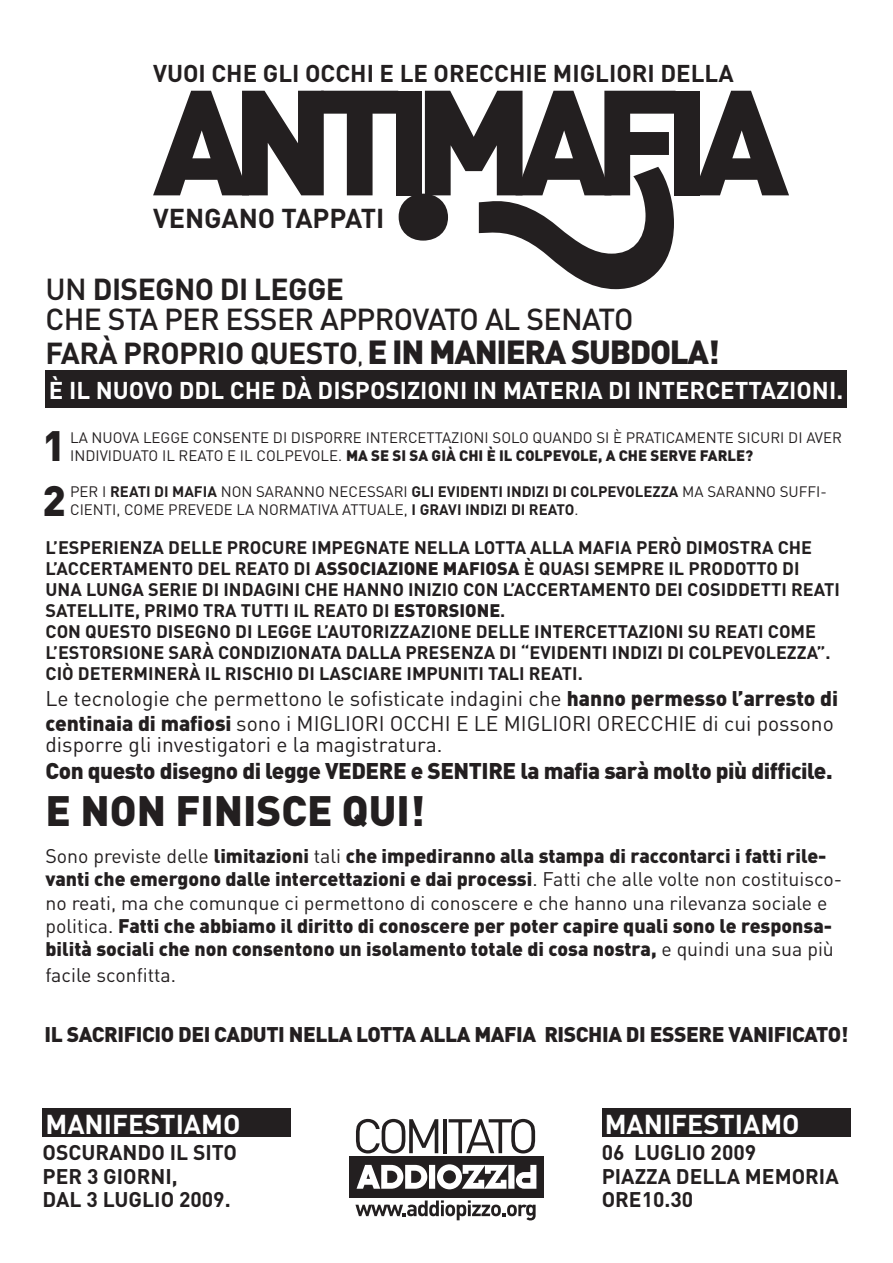
<style>
.page{position:relative;width:893px;height:1263px;background:#fff}
.page>*{position:absolute;margin:0;border:0;box-sizing:border-box;transform-origin:0 0}
.t1{font:900 147px "DIN";letter-spacing:-.12em;color:#231f20}
.t2{font:900 42px/54.2px "DIN";color:#231f20}
.t3{font:900 33px "DIN";letter-spacing:-.04em;color:#231f20}
.t4{font:500 30px/30px "DIN";letter-spacing:-.02em;color:#231f20}
.t5{font:700 30px "DIN";color:#231f20}
.t6{font:700 27px "DIN";color:#fff}
.t7{font:700 27px "DIN";color:#231f20}
.t8{font:700 24px "DIN";color:#fff}
.t9{font:700 24px "DIN";color:#231f20}
.t10{font:900 22.5px "DIN";letter-spacing:-.02em;color:#231f20}
.t11{font:21px/25.2px "DIN";color:#231f20}
.t12{font:700 21px/23.4px "DIN";color:#231f20}
.t13{font:900 21px "DIN";letter-spacing:-.02em;color:#231f20}
.t14{font:900 19.5px/23.4px "DIN";color:#231f20}
.t15{font:19.5px "DIN";color:#231f20}
.t16{font:700 18px/21px "DIN";color:#231f20}
.t17{font:900 18px "DIN";color:#231f20}
.t18{font:15px/18px "DIN";color:#231f20}
.t19{font:900 15px "DIN";color:#231f20}
.s1{font-weight:700}
.s2{font-weight:700;font-size:30px}
.s3{font-weight:500;font-size:21px}
.s4{font-weight:900}
.s5{font-weight:400}
</style>
<div class="page">
<svg style="left:399px;top:167px;width:275px;height:122px"></svg>
<div style="left:46px;top:370px;width:801px;height:37px;background:#231f20"></div>
<div style="left:602px;top:1108px;width:248px;height:29px;background:#231f20"></div>
<svg style="left:356px;top:1119px;width:82px;height:34px"></svg>
<hr style="left:443px;top:1119px;width:4px;height:34px;background:#231f20">
<svg style="left:449px;top:1119px;width:86px;height:34px"></svg>
<div style="left:349px;top:1156px;width:194px;height:41px;background:#231f20"></div>
<svg style="left:516px;top:1165px;width:20px;height:24px"></svg>
<div style="left:508px;top:1165px;width:6px;height:24px;background:#fff"></div>
<svg style="left:357px;top:1164px;width:151px;height:25px"></svg>
<svg style="left:355px;top:1200px;width:181px;height:20px"></svg>
<div style="left:43px;top:1108px;width:248px;height:29px;background:#231f20"></div>
<h3 class="t9" style="left:153px;top:58px;width:582px">VUOI CHE GLI OCCHI E LE ORECCHIE MIGLIORI DELLA</h3>
<h1 class="t1" style="left:153px;top:44px;width:637px">ANTIMAFIA</h1>
<h3 class="t7" style="left:153px;top:200px;width:233px">VENGANO TAPPATI</h3>
<h3 class="t4" style="left:46px;top:273px;width:589px">UN <span class="s1">DISEGNO DI LEGGE<br></span>CHE STA PER ESSER APPROVATO AL SENATO</h3>
<h3 class="t5" style="left:46px;top:333px;width:96px">FARÀ PROPRIO</h3>
<h3 class="t3" style="left:250px;top:329px;width:471px"><span class="s2">QUESTO</span> <span class="s3">,</span> E IN MANIERA SUBDOLA!</h3>
<h3 class="t8" style="left:49px;top:374px;width:63px">È IL NUOVO</h3>
<h3 class="t8" style="left:179px;top:374px;width:16px">DDL</h3>
<h3 class="t8" style="left:230px;top:374px;width:16px">CHE</h3>
<h3 class="t8" style="left:281px;top:374px;width:151px">DÀ DISPOSIZIONI</h3>
<h3 class="t8" style="left:473px;top:374px;width:45px">IN MATERIA</h3>
<h3 class="t8" style="left:608px;top:374px;width:44px">DI INTERCETTA</h3>
<h3 class="t8" style="left:776px;top:374px;width:25px">ZIONI</h3>
<h3 class="t8" style="left:836px;top:374px;width:8px">.</h3>
<p class="t18" style="left:70px;top:429px;width:773px">La nuova legge consente di disporre intercettazioni solo quando si è praticamente sicuri di aver individuato il reato e il colpevole. <span class="s4">Ma se si SA già chi è il colpevole, a che serve farle</span></p>
<h2 class="t2" style="left:43px;top:417px;width:25px">1<br>2</h2>
<p class="t19" style="left:745px;top:446px;width:10px">?</p>
<p class="t18" style="left:70px;top:483px;width:758px">Per i <span class="s1">REATI DI MAFIA</span> non saranno necessari <span class="s1">GLI EVIDENTI INDIZI DI COLPEVOLEZZA</span> ma saranno suffi&shy;cienti, come prevede la normativa attuale, <span class="s1">I GRAVI INDIZI DI REATO</span>.</p>
<p class="t16" style="left:46px;top:537px;width:768px">L’ESPERIENZA DELLE PROCURE IMPEGNATE NELLA LOTTA ALLA MAFIA PERÒ DIMOSTRA CHE<br>L’ACCERTAMENTO DEL REATO DI <span class="s4">asso</span></p>
<p class="t16" style="left:46px;top:558px;width:796px;text-indent:478px">È QUASI SEMPRE IL PRODOTTO DI<br>UNA LUNGA SERIE DI INDAGINI CHE HANNO INIZIO CON L’ACCERTAMENTO DEI COSIDDETTI REATI<br>SATELLITE, PRIMO TRA TUTTI IL REATO DI <span class="s4">estorsione</span></p>
<p class="t17" style="left:360px;top:557px;width:49px">ciazione</p>
<p class="t17" style="left:443px;top:557px;width:12px">mafiosa</p>
<p class="t16" style="left:46px;top:600px;width:786px;text-indent:455px">.<br>CON QUESTO DISEGNO DI LEGGE L’AUTORIZZAZIONE DELLE INTERCETTAZIONI SU REATI COME L’ESTORSIONE SARÀ CONDIZIONATA DALLA PRESENZA DI “EVIDENTI INDIZI DI COLPEVOLEZZA”.<br>CIÒ DETERMINERÀ IL RISCHIO DI LASCIARE IMPUNITI TALI REATI.</p>
<p class="t11" style="left:46px;top:685px;width:794px">Le tecnologie che permettono le sofisticate indagini che <span class="s4">hanno permesso l’arresto di centinaia di mafiosi</span> sono i migliori occhi e le migliori orecchie di cui possono</p>
<p class="t11" style="left:46px;top:732px;width:399px">disporre gli investigatori e la magistratura.</p>
<p class="t10" style="left:46px;top:756px;width:307px">Con questo disegno di legge vedere</p>
<p class="t10" style="left:411px;top:756px;width:31px">e sentire</p>
<p class="t10" style="left:520px;top:756px;width:314px">la mafia sarà molto più difficile.</p>
<h2 class="t2" style="left:46px;top:782px;width:63px">E non</h2>
<h2 class="t2" style="left:175px;top:782px;width:22px">finis</h2>
<h2 class="t2" style="left:282px;top:782px;width:145px">ce qui !</h2>
<p class="t14" style="left:46px;top:843px;width:798px"><span class="s5">Sono previste delle</span> limitazioni <span class="s5">tali</span> che impediranno alla stampa di raccontarci i fatti rile&shy;vanti che emergono dalle intercettazioni e dai processi<span class="s5">. Fatti che alle volte non costituisco&shy;no reati, ma che comunque ci permettono di conoscere e che hanno una rilevanza sociale e politica.</span> Fatti che abbiamo il diritto di conoscere per poter capire quali sono le responsa&shy;bilità sociali che non consentono un isolamento totale di cosa nostra, <span class="s5">e quindi una sua più</span></p>
<p class="t15" style="left:46px;top:962px;width:132px">facile sconfitta.</p>
<p class="t13" style="left:45px;top:1021px;width:70px">ilsacrifi</p>
<p class="t13" style="left:142px;top:1021px;width:47px">cio dei</p>
<p class="t13" style="left:214px;top:1021px;width:25px">caduti</p>
<p class="t13" style="left:289px;top:1021px;width:14px">nella</p>
<p class="t13" style="left:356px;top:1021px;width:13px">lotta</p>
<p class="t13" style="left:420px;top:1021px;width:14px">alla</p>
<p class="t13" style="left:474px;top:1021px;width:14px">mafia</p>
<p class="t13" style="left:544px;top:1021px;width:119px">rischiadiesser</p>
<p class="t13" style="left:712px;top:1021px;width:40px">E vanifi</p>
<p class="t13" style="left:792px;top:1021px;width:58px">cato !</p>
<h3 class="t6" style="left:46px;top:1106px;width:17px">MANI</h3>
<h3 class="t6" style="left:112px;top:1106px;width:65px">FESTIAMO</h3>
<p class="t12" style="left:43px;top:1140px;width:196px">OSCURANDO IL SITO<br>PER 3 GIORNI,<br>DAL 3 LUGLIO 2009.</p>
<h3 class="t6" style="left:605px;top:1106px;width:17px">MANI</h3>
<h3 class="t6" style="left:671px;top:1106px;width:65px">FESTIAMO</h3>
<p class="t12" style="left:602px;top:1140px;width:239px">06 LUGLIO 2009<br>PIAZZA DELLA M EMORIA<br>ORE10.30</p>
</div>
